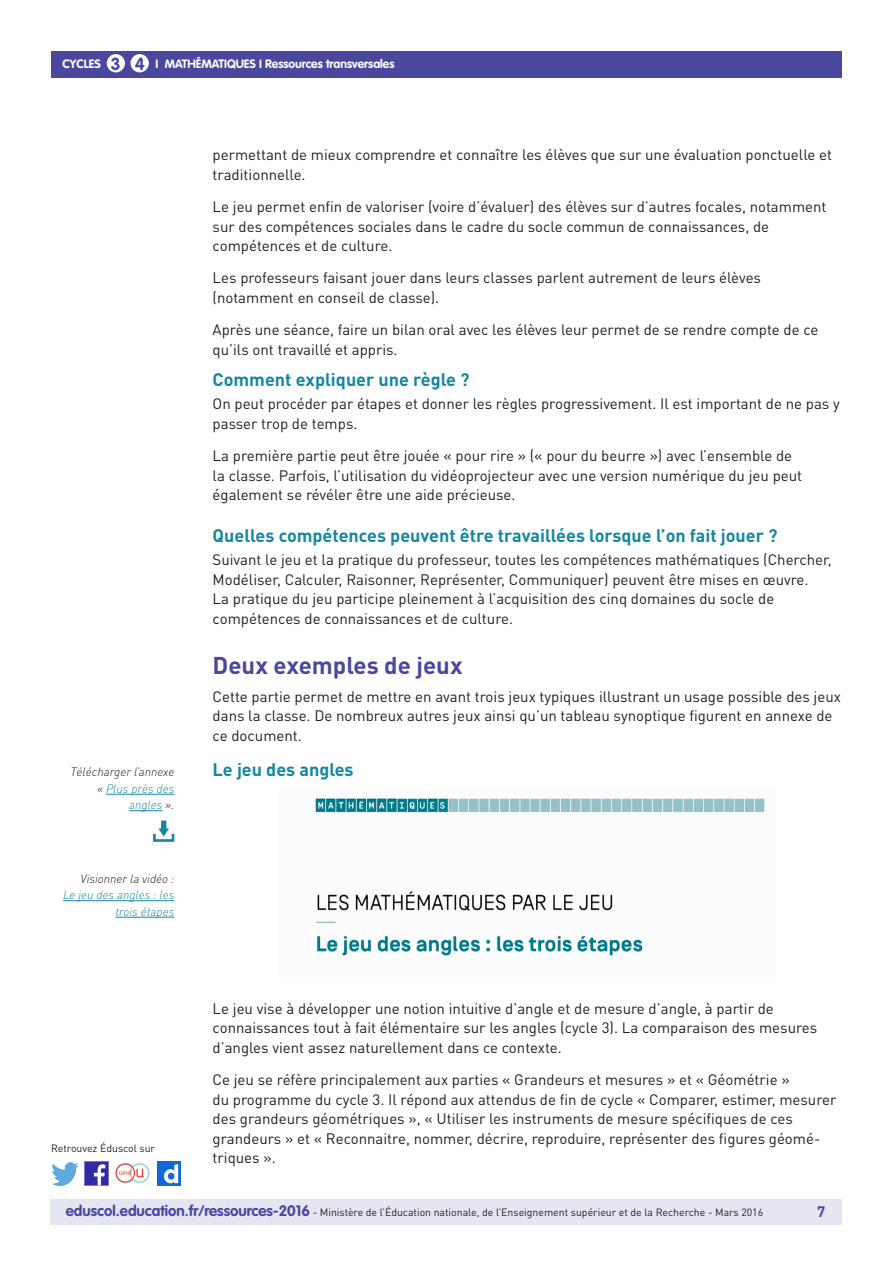
<style>
.page{position:relative;width:893px;height:1263px;background:#fff}
.page>*{position:absolute;margin:0;border:0;box-sizing:border-box;transform-origin:0 0}
._03_Titre_de_niveau{font:700 24px "DIN Pro";color:#4a489e}
._04_Titre_de_niveau{font:700 18px "DIN Pro";color:#16879f}
.t1{font:700 17.25px "VAG Rounded Std";color:#4a489e}
._06_Texte_courant{font:15px/19.5px "DIN Pro";color:#231f20}
.t2{font:700 15px "DIN Pro";color:#4a489e}
._07_Texte_en_marge{font:italic 300 12px/16.5px "DIN Pro";color:#16879f;text-align:right}
.t3{font:700 12px "VAG Rounded Std";color:#fff}
._07_Texte_en_marge-2{font:italic 300 12px "DIN Pro";color:#231f20}
.t4{font:10.5px "DIN Pro";color:#231f20}
.s1{color:#231f20}
.s2{font-family:"VAG Rounded Std";font-weight:700;font-size:15px;color:#4a489e}
</style>
<div class="page">
<div style="left:50px;top:1199px;width:791px;height:26px;background:#e6e5f2"></div>
<div style="left:51px;top:51px;width:791px;height:27px;background:#4a489e"></div>
<div style="left:107px;top:54px;width:18px;height:18px;background:#fff;border-radius:50%"></div>
<div style="left:131px;top:54px;width:18px;height:18px;background:#fff;border-radius:50%"></div>
<img style="left:85px;top:1162px;width:23px;height:23px">
<img style="left:51px;top:1163px;width:28px;height:22px">
<img style="left:158px;top:1162px;width:22px;height:23px">
<img style="left:115px;top:1163px;width:35px;height:21px">
<img style="left:315px;top:797px;width:450px;height:160px">
<hr style="left:63px;top:900px;width:111px;height:1px;background:#16879f">
<hr style="left:115px;top:917px;width:59px;height:1px;background:#16879f">
<hr style="left:106px;top:794px;width:68px;height:1px;background:#16879f">
<hr style="left:129px;top:810px;width:33px;height:1px;background:#16879f">
<svg style="left:153px;top:820px;width:21px;height:22px"></svg>
<p class="t3" style="left:63px;top:57px;width:40px">CYCLES</p>
<p class="t3" style="left:156px;top:57px;width:240px">I MATHÉMATIQUES I Ressources transversales</p>
<p class="t1" style="left:111px;top:53px;width:35px">3 4</p>
<p class="_07_Texte_en_marge-2" style="left:71px;top:764px;width:105px">Télécharger l’annexe</p>
<p class="_07_Texte_en_marge" style="left:97px;top:780px;width:79px"><span class="s1">«</span> Plus près des angles <span class="s1">».</span></p>
<p class="_07_Texte_en_marge" style="left:63px;top:870px;width:113px"><span class="s1">Visionner la vidéo :<br></span>Le jeu des angles : les trois étapes</p>
<p class="t4" style="left:51px;top:1141px;width:106px">Retrouvez Éduscol sur</p>
<p class="_06_Texte_courant" style="left:213px;top:145px;width:621px">permettant de mieux comprendre et connaître les élèves que sur une évaluation ponctuelle et traditionnelle.</p>
<p class="_06_Texte_courant" style="left:213px;top:197px;width:615px">Le jeu permet enfin de valoriser (voire d’évaluer) des élèves sur d’autres focales, notamment sur des compétences sociales dans le cadre du socle commun de connaissances, de compétences et de culture.</p>
<p class="_06_Texte_courant" style="left:213px;top:268px;width:550px">Les professeurs faisant jouer dans leurs classes parlent autrement de leurs élèves (notamment en conseil de classe).</p>
<p class="_06_Texte_courant" style="left:213px;top:320px;width:607px">Après une séance, faire un bilan oral avec les élèves leur permet de se rendre compte de ce qu’ils ont travaillé et appris.</p>
<p class="_04_Titre_de_niveau" style="left:213px;top:367px;width:258px">Comment expliquer une règle ?</p>
<p class="_06_Texte_courant" style="left:213px;top:394px;width:629px">On peut procéder par étapes et donner les règles progressivement. Il est important de ne pas y passer trop de temps.</p>
<p class="_06_Texte_courant" style="left:213px;top:446px;width:591px">La première partie peut être jouée « pour rire » (« pour du beurre ») avec l’ensemble de la classe. Parfois, l’utilisation du vidéoprojecteur avec une version numérique du jeu peut également se révéler être une aide précieuse.</p>
<p class="_04_Titre_de_niveau" style="left:213px;top:523px;width:566px">Quelles compétences peuvent être travaillées lorsque l’on fait jouer ?</p>
<p class="_06_Texte_courant" style="left:213px;top:550px;width:620px">Suivant le jeu et la pratique du professeur, toutes les compétences mathématiques (Chercher,<br>Modéliser, Calculer, Raisonner, Représenter, Communiquer) peuvent être mises en œuvre.</p>
<p class="_06_Texte_courant" style="left:213px;top:589px;width:563px">La pratique du jeu participe pleinement à l’acquisition des cinq domaines du socle de compétences de connaissances et de culture.</p>
<p class="_03_Titre_de_niveau" style="left:213px;top:649px;width:252px">Deux exemples de jeux</p>
<p class="_06_Texte_courant" style="left:213px;top:686px;width:630px">Cette partie permet de mettre en avant trois jeux typiques illustrant un usage possible des jeux dans la classe. De nombreux autres jeux ainsi qu’un tableau synoptique figurent en annexe de ce document.</p>
<p class="_04_Titre_de_niveau" style="left:213px;top:757px;width:143px">Le jeu des angles</p>
<p class="_06_Texte_courant" style="left:213px;top:998px;width:606px">Le jeu vise à développer une notion intuitive d’angle et de mesure d’angle, à partir de connaissances tout à fait élémentaire sur les angles (cycle 3). La comparaison des mesures d’angles vient assez naturellement dans ce contexte.</p>
<p class="_06_Texte_courant" style="left:213px;top:1070px;width:625px">Ce jeu se réfère principalement aux parties « Grandeurs et mesures » et « Géométrie »<br>du programme du cycle 3. Il répond aux attendus de fin de cycle « Comparer, estimer, mesurer des grandeurs géométriques », « Utiliser les instruments de mesure spécifiques de ces grandeurs » et « Reconnaitre, nommer, décrire, reproduire, représenter des figures géomé&shy;triques ».</p>
<p class="t4" style="left:66px;top:1205px;width:699px"><span class="s2">eduscol.education.fr/ressources-2016</span> - Ministère de l’Éducation nationale, de l’Enseignement supérieur et de la Recherche - Mars 2016</p>
<p class="t2" style="left:817px;top:1201px;width:10px">7</p>
</div>
